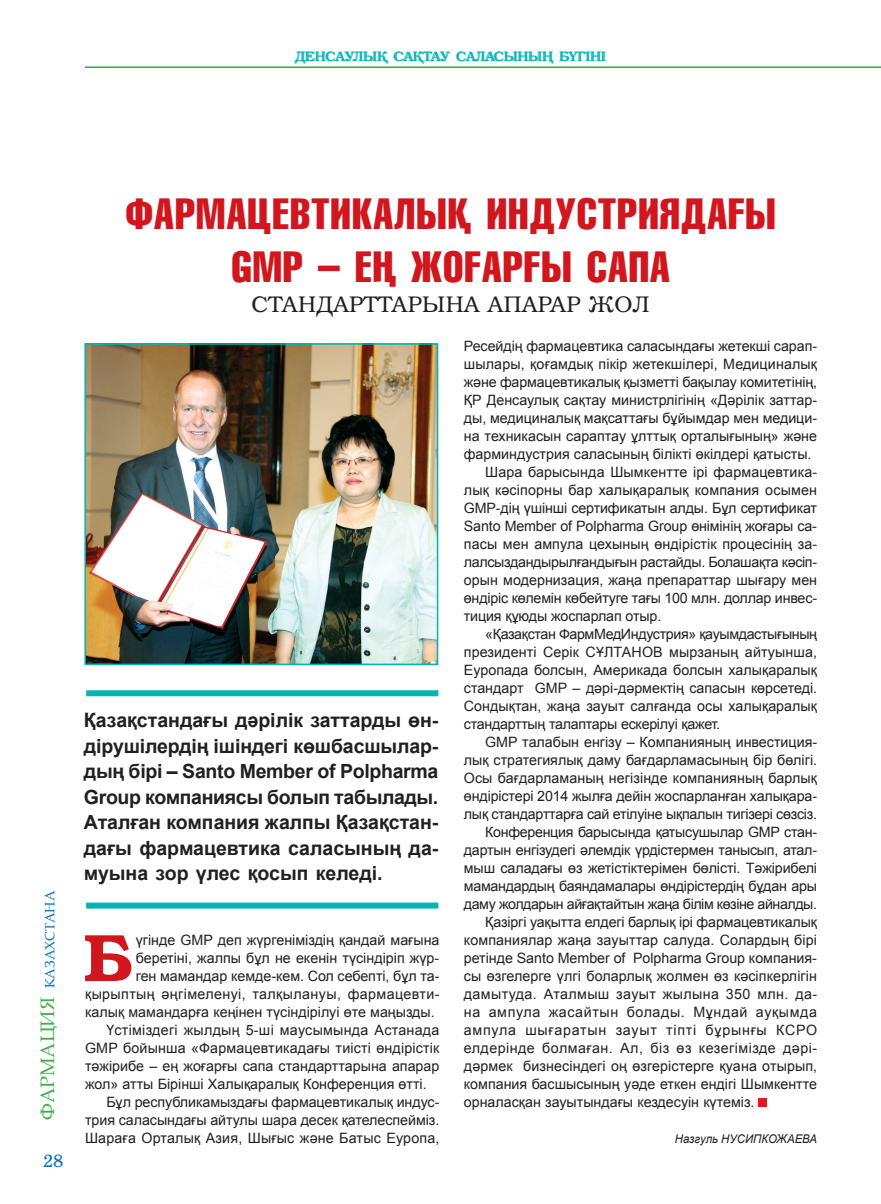
<style>
.page{position:relative;width:881px;height:1204px;background:#fff}
.page>*{position:absolute;margin:0;border:0;box-sizing:border-box;transform-origin:0 0}
.t1{font:700 67.05px "K Bookman";color:#d2161e}
.t2{font:43.5px/52.2px "K Compressed";letter-spacing:.01em;color:#d2161e;text-align:center}
.t3{font:22.5px "K Bookman";letter-spacing:.025em;color:#231f20}
.t4{font:700 19.5px/25.5px "Arial";letter-spacing:-.015em;color:#231f20;text-align:justify}
.t5{font:18px "DS School";color:#0072bc}
.t6{font:14.25px "Arial";color:#231f20}
.t7{font:14.25px "Arial";letter-spacing:-.02em;color:#231f20}
.t8{font:14.25px "Arial";letter-spacing:-.025em;color:#231f20}
.t9{font:14.25px "Arial";letter-spacing:.025em;color:#231f20}
.t10{font:14.25px "Arial";letter-spacing:-.03em;color:#231f20}
.t11{font:14.25px "Arial";letter-spacing:.035em;color:#231f20}
.t12{font:14.25px "Arial";letter-spacing:.02em;color:#231f20}
.t13{font:14.25px "Arial";letter-spacing:.045em;color:#231f20}
.t14{font:14.25px "Arial";letter-spacing:.05em;color:#231f20}
.t15{font:13.5px "K Bookman";color:#00b6b5}
.t16{font:13.5px "Book Antiqua";color:#0072bc}
.t17{font:italic 12px "Arial";color:#231f20;scale:.95 1}
.s1{font-size:19.5px;color:#40ae49}
</style>
<div class="page">
<hr style="left:85px;top:66px;width:795px;height:2px;background:#23b24b">
<div style="left:86px;top:690px;width:352px;height:6px;background:#00b6b5"></div>
<div style="left:86px;top:902px;width:352px;height:6px;background:#00b6b5"></div>
<img style="left:87px;top:346px;width:348px;height:316px">
<div style="left:84px;top:343px;width:354px;height:322px;border:2px solid #00b6b5"></div>
<div style="left:758px;top:1098px;width:8px;height:9px;background:#e01921"></div>
<p class="t15" style="left:296px;top:48px;width:312px">Денсаулық сақтау саласының бүгіні</p>
<p class="t16" style="left:40px;top:1119px;width:230px;rotate:-90deg"><span class="s1">ФАРМАЦИЯ</span> КАЗАХСТАНА</p>
<p class="t5" style="left:43px;top:1151px;width:22px">28</p>
<h2 class="t2" style="left:125px;top:187px;width:649px">Фармацевтикалық индустриядағы<br>GMP – ең жоғарғы сапа</h2>
<h3 class="t3" style="left:251px;top:290px;width:399px">стандарттарына апарар жол</h3>
<p class="t4" style="left:84px;top:708px;width:356px">Қазақстандағы дәрілік заттарды өн&shy;дірушілердің ішіндегі көшбасшылар&shy;дың бірі – Santo Member of Polpharma Group компаниясы болып табылады.<br>Аталған компания жалпы Қазақстан&shy;дағы фармацевтика саласының да&shy;муына зор үлес қосып келеді.</p>
<h1 class="t1" style="left:84px;top:918px;width:50px">Б</h1>
<p class="t6" style="left:136px;top:930px;width:305px">үгінде GMP деп жүргеніміздің қандай мағына</p>
<p class="t6" style="left:136px;top:948px;width:305px">беретіні, жалпы бұл не екенін түсіндіріп жүр-</p>
<p class="t6" style="left:136px;top:966px;width:305px">ген мамандар кемде-кем. Сол себепті, бұл та-</p>
<p class="t9" style="left:85px;top:984px;width:356px">қырыптың әңгімеленуі, талқылануы, фармацевти-</p>
<p class="t6" style="left:85px;top:1002px;width:351px">калық мамандарға кеңінен түсіндірілуі өте маңызды.</p>
<p class="t12" style="left:106px;top:1020px;width:334px">Үстіміздегі жылдың 5-ші маусымында Астанада</p>
<p class="t6" style="left:85px;top:1038px;width:356px">GMP бойынша «Фармацевтикадағы тиісті өндірістік</p>
<p class="t6" style="left:85px;top:1056px;width:356px">тәжірибе – ең жоғарғы сапа стандарттарына апарар</p>
<p class="t6" style="left:85px;top:1074px;width:343px">жол» атты Бірінші Халықаралық Конференция өтті.</p>
<p class="t6" style="left:106px;top:1092px;width:334px">Бұл республикамыздағы фармацевтикалық индус-</p>
<p class="t6" style="left:85px;top:1110px;width:356px">трия саласындағы айтулы шара десек қателеспейміз.</p>
<p class="t6" style="left:85px;top:1128px;width:356px">Шараға Орталық Азия, Шығыс және Батыс Еуропа,</p>
<p class="t6" style="left:463px;top:336px;width:354px">Ресейдің фармацевтика саласындағы жетекші сарап-</p>
<p class="t6" style="left:463px;top:354px;width:355px">шылары, қоғамдық пікір жетекшілері, Медициналық</p>
<p class="t6" style="left:463px;top:372px;width:354px">және фармацевтикалық қызметті бақылау комитетінің,</p>
<p class="t6" style="left:463px;top:390px;width:354px">ҚР Денсаулық сақтау министрлігінің «Дәрілік заттар-</p>
<p class="t6" style="left:463px;top:408px;width:354px">ды, медициналық мақсаттағы бұйымдар мен медици-</p>
<p class="t6" style="left:463px;top:426px;width:354px">на техникасын сараптау ұлттық орталығының» және</p>
<p class="t6" style="left:463px;top:444px;width:349px">фарминдустрия саласының білікті өкілдері қатысты.</p>
<p class="t6" style="left:485px;top:462px;width:333px">Шара барысында Шымкентте ірі фармацевтика-</p>
<p class="t6" style="left:463px;top:480px;width:354px">лық кәсіпорны бар халықаралық компания осымен</p>
<p class="t6" style="left:463px;top:498px;width:354px">GMP-дің үшінші сертификатын алды. Бұл сертификат</p>
<p class="t6" style="left:463px;top:516px;width:354px">Santo Member of Polpharma Group өнімінің жоғары са-</p>
<p class="t6" style="left:463px;top:534px;width:354px">пасы мен ампула цехының өндірістік процесінің за-</p>
<p class="t8" style="left:463px;top:552px;width:354px">лалсыздандырылғандығын растайды. Болашақта кәсіп-</p>
<p class="t6" style="left:463px;top:570px;width:354px">орын модернизация, жаңа препараттар шығару мен</p>
<p class="t6" style="left:463px;top:588px;width:354px">өндіріс көлемін көбейтуге тағы 100 млн. доллар инвес-</p>
<p class="t6" style="left:463px;top:606px;width:199px">тиция құюды жоспарлап отыр.</p>
<p class="t8" style="left:485px;top:624px;width:333px">«Қазақстан ФармМедИндустрия» қауымдастығының</p>
<p class="t6" style="left:463px;top:642px;width:354px">президенті Серік СҰЛТАНОВ мырзаның айтуынша,</p>
<p class="t6" style="left:463px;top:660px;width:354px">Еуропада болсын, Америкада болсын халықаралық</p>
<p class="t6" style="left:463px;top:678px;width:354px">стандарт GMP – дәрі-дәрмектің сапасын көрсетеді.</p>
<p class="t6" style="left:463px;top:696px;width:354px">Сондықтан, жаңа зауыт салғанда осы халықаралық</p>
<p class="t7" style="left:463px;top:714px;width:258px">стандарттың талаптары ескерілуі қажет.</p>
<p class="t6" style="left:485px;top:732px;width:333px">GMP талабын енгізу – Компанияның инвестиция-</p>
<p class="t6" style="left:463px;top:750px;width:354px">лық стратегиялық даму бағдарламасының бір бөлігі.</p>
<p class="t6" style="left:463px;top:768px;width:354px">Осы бағдарламаның негізінде компанияның барлық</p>
<p class="t6" style="left:463px;top:786px;width:354px">өндірістері 2014 жылға дейін жоспарланған халықара-</p>
<p class="t6" style="left:463px;top:804px;width:354px">лық стандарттарға сай етілуіне ықпалын тигізері сөзсіз.</p>
<p class="t7" style="left:485px;top:822px;width:333px">Конференция барысында қатысушылар GMP стан-</p>
<p class="t6" style="left:463px;top:840px;width:354px">дартын енгізудегі әлемдік үрдістермен танысып, атал-</p>
<p class="t6" style="left:463px;top:858px;width:354px">мыш саладағы өз жетістіктерімен бөлісті. Тәжірибелі</p>
<p class="t7" style="left:463px;top:876px;width:354px">мамандардың баяндамалары өндірістердің бұдан ары</p>
<p class="t10" style="left:463px;top:894px;width:354px">даму жолдарын айғақтайтын жаңа білім көзіне айналды.</p>
<p class="t6" style="left:485px;top:912px;width:333px">Қазіргі уақытта елдегі барлық ірі фармацевтикалық</p>
<p class="t6" style="left:463px;top:930px;width:354px">компаниялар жаңа зауыттар салуда. Солардың бірі</p>
<p class="t6" style="left:463px;top:948px;width:354px">ретінде Santo Member of Polpharma Group компания-</p>
<p class="t6" style="left:463px;top:966px;width:354px">сы өзгелерге үлгі боларлық жолмен өз кәсіпкерлігін</p>
<p class="t9" style="left:463px;top:984px;width:354px">дамытуда. Аталмыш зауыт жылына 350 млн. да-</p>
<p class="t13" style="left:463px;top:1002px;width:354px">на ампула жасайтын болады. Мұндай ауқымда</p>
<p class="t14" style="left:463px;top:1020px;width:354px">ампула шығаратын зауыт тіпті бұрынғы КСРО</p>
<p class="t11" style="left:463px;top:1038px;width:354px">елдерінде болмаған. Ал, біз өз кезегімізде дәрі-</p>
<p class="t6" style="left:463px;top:1056px;width:354px">дәрмек бизнесіндегі оң өзгерістерге қуана отырып,</p>
<p class="t6" style="left:463px;top:1074px;width:354px">компания басшысының уәде еткен ендігі Шымкентте</p>
<p class="t6" style="left:463px;top:1092px;width:292px">орналасқан зауытындағы кездесуін күтеміз.</p>
<p class="t17" style="left:674px;top:1131px;width:151px">Назгуль НУСИПКОЖАЕВА</p>
</div>
